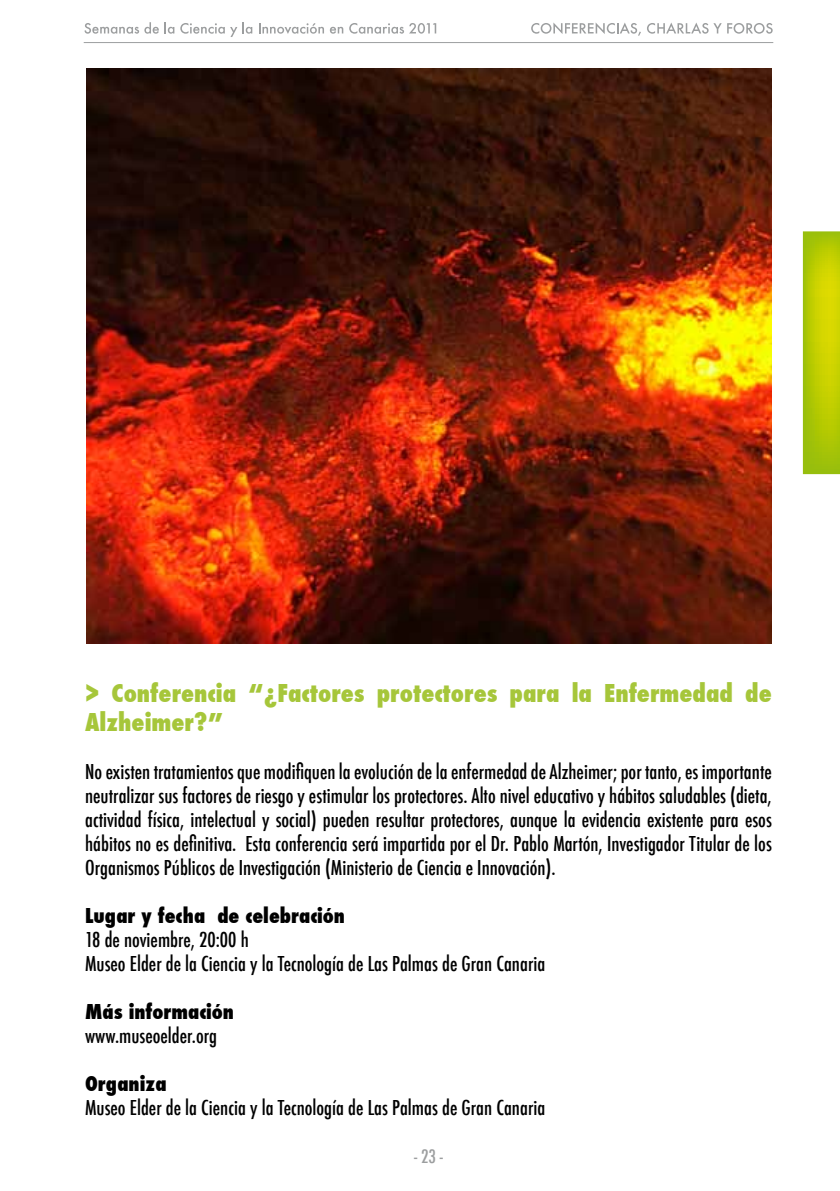
<style>
.page{position:relative;width:840px;height:1191px;background:#fff}
.page>*{position:absolute;margin:0;border:0;box-sizing:border-box;transform-origin:0 0}
.t1{font:800 condensed 24px/28.8px "Futura";color:#a6c63a}
.t2{font:500 condensed 20px/24px "Futura";color:#000;text-align:justify}
.t3{font:800 condensed 20px "Futura";color:#000}
.t4{font:500 condensed 18px "Futura";color:#9c9e9f}
</style>
<div class="page">
<svg style="left:84px;top:22px;width:75px;height:12px"></svg>
<svg style="left:165px;top:22px;width:9px;height:12px"></svg>
<svg style="left:180px;top:22px;width:72px;height:15px"></svg>
<svg style="left:259px;top:23px;width:84px;height:11px"></svg>
<svg style="left:349px;top:23px;width:87px;height:11px"></svg>
<svg style="left:531px;top:22px;width:109px;height:14px"></svg>
<svg style="left:647px;top:23px;width:125px;height:11px"></svg>
<svg style="left:802px;top:231px;width:37px;height:243px;background:#bacc09"></svg>
<hr style="left:84px;top:42px;width:688px;height:1px;background:#9c9e9f">
<img style="left:86px;top:68px;width:685px;height:575px">
<p class="t1" style="left:85px;top:678px;width:687px">&gt; Conferencia “¿Factores protectores para la Enfermedad de<br>Alzheimer?”</p>
<p class="t2" style="left:85px;top:759px;width:688px">No existen tratamientos que modifiquen la evolución de la enfermedad de Alzheimer; por tanto, es importante neutralizar sus factores de riesgo y estimular los protectores. Alto nivel educativo y hábitos saludables (dieta, actividad física, intelectual y social) pueden resultar protectores, aunque la evidencia existente para esos hábitos no es definitiva. Esta conferencia será impartida por el Dr. Pablo Martón, Investigador Titular de los Organismos Públicos de Investigación (Ministerio de Ciencia e Innovación).</p>
<p class="t3" style="left:85px;top:901px;width:261px">Lugar y fecha de celebración</p>
<p class="t2" style="left:85px;top:927px;width:461px">18 de noviembre, 20:00 h<br>Museo Elder de la Ciencia y la Tecnología de Las Palmas de Gran Canaria</p>
<p class="t3" style="left:85px;top:997px;width:150px">Más información</p>
<p class="t2" style="left:85px;top:1023px;width:133px">www.museoelder.org</p>
<p class="t3" style="left:85px;top:1069px;width:83px">Organiza</p>
<p class="t2" style="left:85px;top:1095px;width:461px">Museo Elder de la Ciencia y la Tecnología de Las Palmas de Gran Canaria</p>
<p class="t4" style="left:414px;top:1145px;width:30px">- 23 -</p>
</div>
